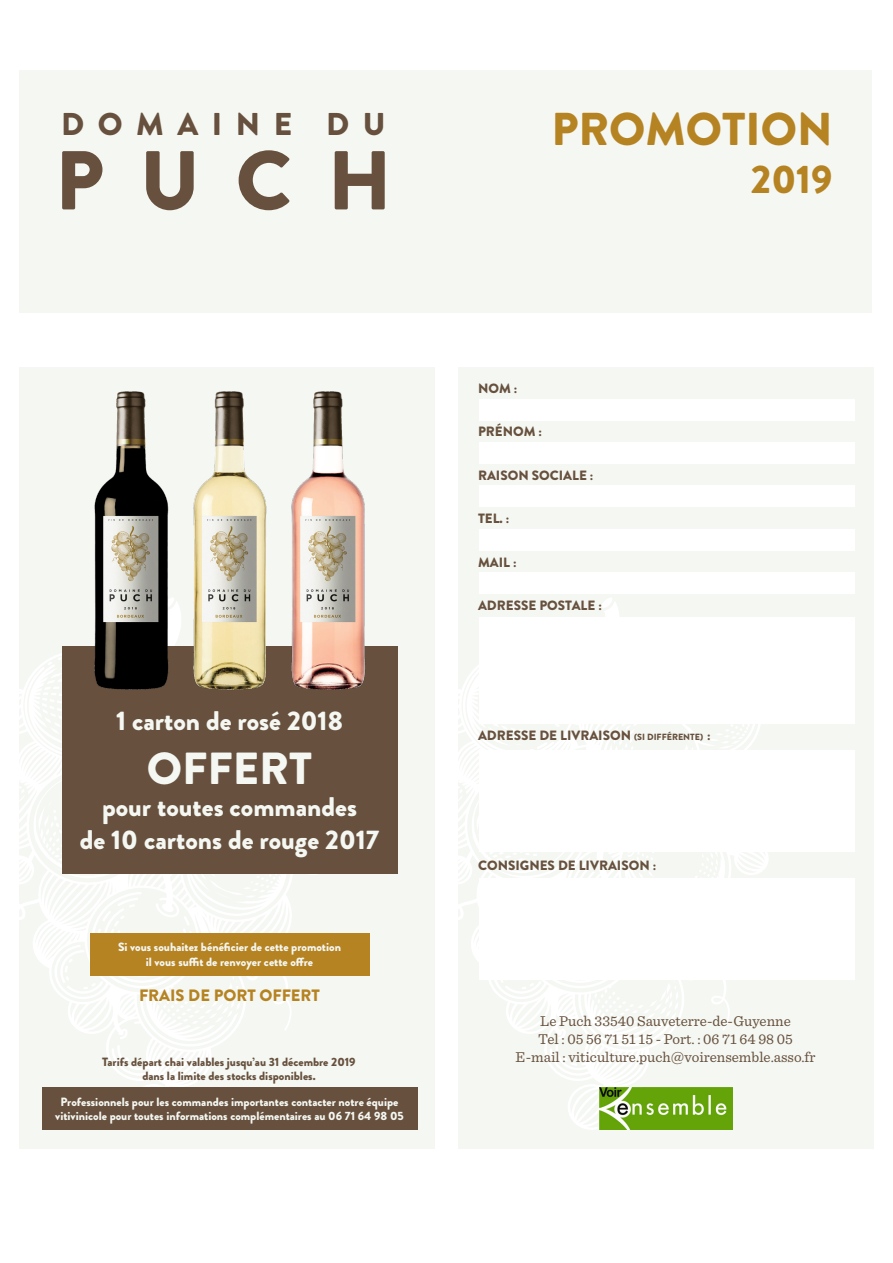
<style>
.page{position:relative;width:893px;height:1263px;background:#fff}
.page>*{position:absolute;margin:0;border:0;box-sizing:border-box;transform-origin:0 0}
.t1{font:900 83.25px "Brandon Grotesque";color:#67503d}
.t2{font:900 46.05px "Brandon Grotesque";color:#b68322}
.t3{font:900 44.85px "Brandon Grotesque";color:#f4f7f2}
.t4{font:900 39.9px "Brandon Grotesque";color:#b68322}
.t5{font:900 31.5px "Brandon Grotesque";letter-spacing:.43em;color:#67503d}
.t6{font:900 27px/32.2px "Brandon Grotesque";color:#f4f7f2;text-align:center}
.t7{font:900 16.5px "Brandon Grotesque";color:#b68322}
.t8{font:15px/18px "Sentinel";color:#67503d;text-align:center}
.t9{font:900 13.5px "Brandon Grotesque";color:#67503d}
.t10{font:900 12px/14.4px "Brandon Grotesque";color:#f4f7f2;text-align:center}
.t11{font:900 12px/14.4px "Brandon Grotesque";color:#67503d;text-align:center}
.s1{font-size:9px}
</style>
<div class="page">
<div style="left:20px;top:367px;width:415px;height:782px;background:#f4f7f2"></div>
<svg style="left:20px;top:646px;width:311px;height:441px"></svg>
<div style="left:42px;top:1087px;width:375px;height:43px;background:#67503d"></div>
<div style="left:90px;top:933px;width:279px;height:42px;background:#b68322"></div>
<div style="left:62px;top:647px;width:335px;height:227px;background:#67503d"></div>
<img style="left:81px;top:391px;width:98px;height:299px">
<img style="left:179px;top:391px;width:98px;height:299px">
<img style="left:277px;top:391px;width:101px;height:299px">
<div style="left:20px;top:70px;width:852px;height:243px;background:#f4f7f2"></div>
<div style="left:458px;top:367px;width:415px;height:782px;background:#f4f7f2"></div>
<svg style="left:458px;top:598px;width:311px;height:532px"></svg>
<img style="left:599px;top:1088px;width:133px;height:42px">
<div style="left:479px;top:399px;width:375px;height:21px;background:#fff"></div>
<div style="left:479px;top:442px;width:375px;height:22px;background:#fff"></div>
<div style="left:479px;top:486px;width:375px;height:21px;background:#fff"></div>
<div style="left:479px;top:529px;width:375px;height:21px;background:#fff"></div>
<div style="left:479px;top:572px;width:375px;height:22px;background:#fff"></div>
<div style="left:479px;top:617px;width:375px;height:106px;background:#fff"></div>
<div style="left:479px;top:750px;width:375px;height:101px;background:#fff"></div>
<div style="left:479px;top:879px;width:375px;height:101px;background:#fff"></div>
<p class="t5" style="left:61px;top:102px;width:326px">DOMAINE DU</p>
<p class="t1" style="left:55px;top:122px;width:338px">PUCH</p>
<p class="t6" style="left:116px;top:705px;width:228px">1 carton de rosé 2018</p>
<p class="t3" style="left:147px;top:737px;width:167px">OFFERT</p>
<p class="t6" style="left:80px;top:791px;width:301px">pour toutes commandes<br>de 10 cartons de rouge 2017</p>
<p class="t10" style="left:118px;top:940px;width:224px">Si vous souhaitez bénéficier de cette promotion il vous suffit de renvoyer cette offre</p>
<p class="t7" style="left:139px;top:984px;width:182px">FRAIS DE PORT OFFERT</p>
<p class="t11" style="left:102px;top:1055px;width:255px">Tarifs départ chai valables jusqu’au 31 décembre 2019 dans la limite des stocks disponibles.</p>
<p class="t10" style="left:55px;top:1094px;width:350px">Professionnels pour les commandes importantes contacter notre équipe vitivinicole pour toutes informations complémentaires au 06 71 64 98 05</p>
<p class="t2" style="left:551px;top:97px;width:283px">PROMOTION</p>
<p class="t4" style="left:751px;top:151px;width:83px">2019</p>
<p class="t9" style="left:478px;top:379px;width:41px">NOM :</p>
<p class="t9" style="left:478px;top:422px;width:66px">PRÉNOM :</p>
<p class="t9" style="left:478px;top:466px;width:117px">RAISON SOCIALE :</p>
<p class="t9" style="left:478px;top:509px;width:33px">TEL. :</p>
<p class="t9" style="left:478px;top:552px;width:40px">MAIL :</p>
<p class="t9" style="left:478px;top:596px;width:125px">ADRESSE POSTALE :</p>
<p class="t9" style="left:478px;top:726px;width:234px">ADRESSE DE LIVRAISON <span class="s1">(SI DIFFÉRENTE)</span> :</p>
<p class="t9" style="left:478px;top:856px;width:180px">CONSIGNES DE LIVRAISON :</p>
<p class="t8" style="left:515px;top:1011px;width:302px">Le Puch 33540 Sauveterre-de-Guyenne<br>Tel : 05 56 71 51 15 - Port. : 06 71 64 98 05<br>E-mail : viticulture.puch@voirensemble.asso.fr</p>
</div>
